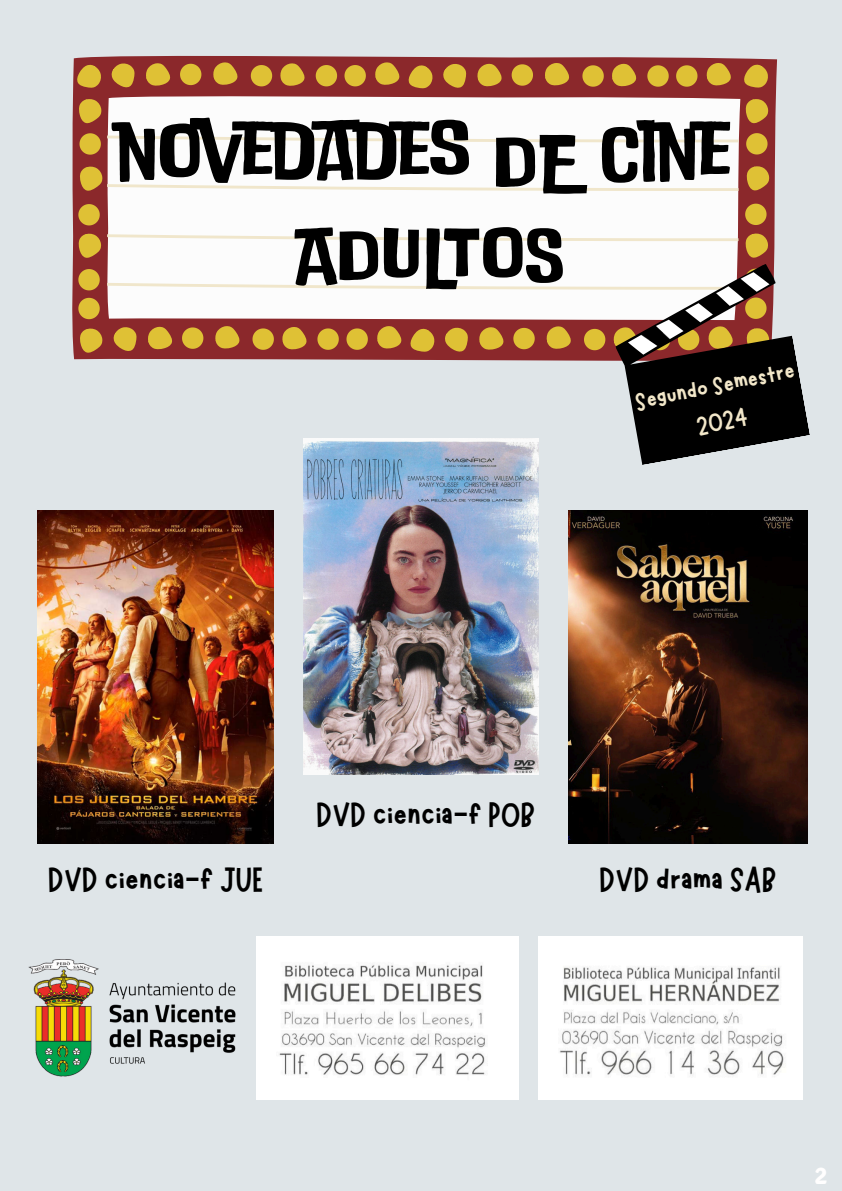
<style>
.page{position:relative;width:842px;height:1191px;background:#fff}
.page>*{position:absolute;margin:0;border:0;box-sizing:border-box;transform-origin:0 0}
.t1{font:78.1px "Do Ub Le Ba Ss";color:#000}
.t2{font:77.1px "Do Ub Le Ba Ss";color:#000}
.t3{font:35px "Marykate";color:#000}
.t4{font:26.2px "Marykate";color:#f2e7c9}
.t5{font:700 25px "Signika";color:#fffefe}
</style>
<div class="page">
<div style="left:0;top:0;width:842px;height:1190px;background:#dfe5e8"></div>
<img style="left:38px;top:510px;width:235px;height:333px">
<img style="left:303px;top:438px;width:236px;height:336px">
<img style="left:569px;top:510px;width:238px;height:333px">
<img style="left:257px;top:936px;width:261px;height:163px">
<img style="left:538px;top:936px;width:264px;height:162px">
<img style="left:28px;top:954px;width:229px;height:126px">
<svg style="left:72px;top:55px;width:705px;height:306px;background:#933c3e"></svg>
<div style="left:106px;top:94px;width:634px;height:174px;background:#fcfcfc"></div>
<svg style="left:76px;top:64px;width:26px;height:24px"></svg>
<svg style="left:79px;top:98px;width:22px;height:26px"></svg>
<svg style="left:78px;top:233px;width:23px;height:25px"></svg>
<svg style="left:78px;top:204px;width:22px;height:21px"></svg>
<svg style="left:80px;top:133px;width:21px;height:22px"></svg>
<svg style="left:743px;top:64px;width:25px;height:24px"></svg>
<svg style="left:745px;top:98px;width:23px;height:26px"></svg>
<svg style="left:746px;top:166px;width:23px;height:25px"></svg>
<svg style="left:745px;top:233px;width:23px;height:25px"></svg>
<svg style="left:745px;top:204px;width:21px;height:21px"></svg>
<svg style="left:746px;top:133px;width:21px;height:21px"></svg>
<svg style="left:111px;top:63px;width:24px;height:25px"></svg>
<svg style="left:145px;top:63px;width:26px;height:23px"></svg>
<svg style="left:213px;top:62px;width:25px;height:23px"></svg>
<svg style="left:280px;top:63px;width:25px;height:23px"></svg>
<svg style="left:375px;top:62px;width:25px;height:23px"></svg>
<svg style="left:316px;top:65px;width:21px;height:21px"></svg>
<svg style="left:251px;top:65px;width:21px;height:21px"></svg>
<svg style="left:180px;top:64px;width:21px;height:21px"></svg>
<svg style="left:344px;top:65px;width:22px;height:21px"></svg>
<svg style="left:408px;top:65px;width:25px;height:24px"></svg>
<svg style="left:443px;top:63px;width:23px;height:26px"></svg>
<svg style="left:477px;top:64px;width:25px;height:23px"></svg>
<svg style="left:544px;top:63px;width:26px;height:23px"></svg>
<svg style="left:611px;top:64px;width:26px;height:23px"></svg>
<svg style="left:706px;top:63px;width:25px;height:23px"></svg>
<svg style="left:647px;top:65px;width:22px;height:22px"></svg>
<svg style="left:582px;top:65px;width:22px;height:22px"></svg>
<svg style="left:512px;top:64px;width:21px;height:22px"></svg>
<svg style="left:676px;top:65px;width:21px;height:22px"></svg>
<svg style="left:107px;top:135px;width:631px;height:7px;background:#f6f3e8"></svg>
<svg style="left:79px;top:166px;width:659px;height:25px;background:#f7f4ed"></svg>
<svg style="left:107px;top:234px;width:631px;height:7px;background:#f6f2e7"></svg>
<svg style="left:606px;top:261px;width:204px;height:204px;fill:#000"></svg>
<svg style="left:78px;top:268px;width:700px;height:89px;background:#c9a995"></svg>
<h3 class="t1" style="left:117px;top:108px;width:614px">NOVEDADES DE CINE</h3>
<h3 class="t2" style="left:294px;top:202px;width:271px">ADULTOS</h3>
<p class="t4" style="left:632px;top:386px;width:164px;rotate:-12deg">Segundo Semestre</p>
<p class="t4" style="left:693px;top:410px;width:53px;rotate:-12deg">2024</p>
<p class="t3" style="left:48px;top:856px;width:217px">DVD ciencia-f JUE</p>
<p class="t3" style="left:316px;top:792px;width:221px">DVD ciencia-f POB</p>
<p class="t3" style="left:599px;top:856px;width:179px">DVD drama SAB</p>
<p class="t5" style="left:814px;top:1160px;width:15px">2</p>
</div>
